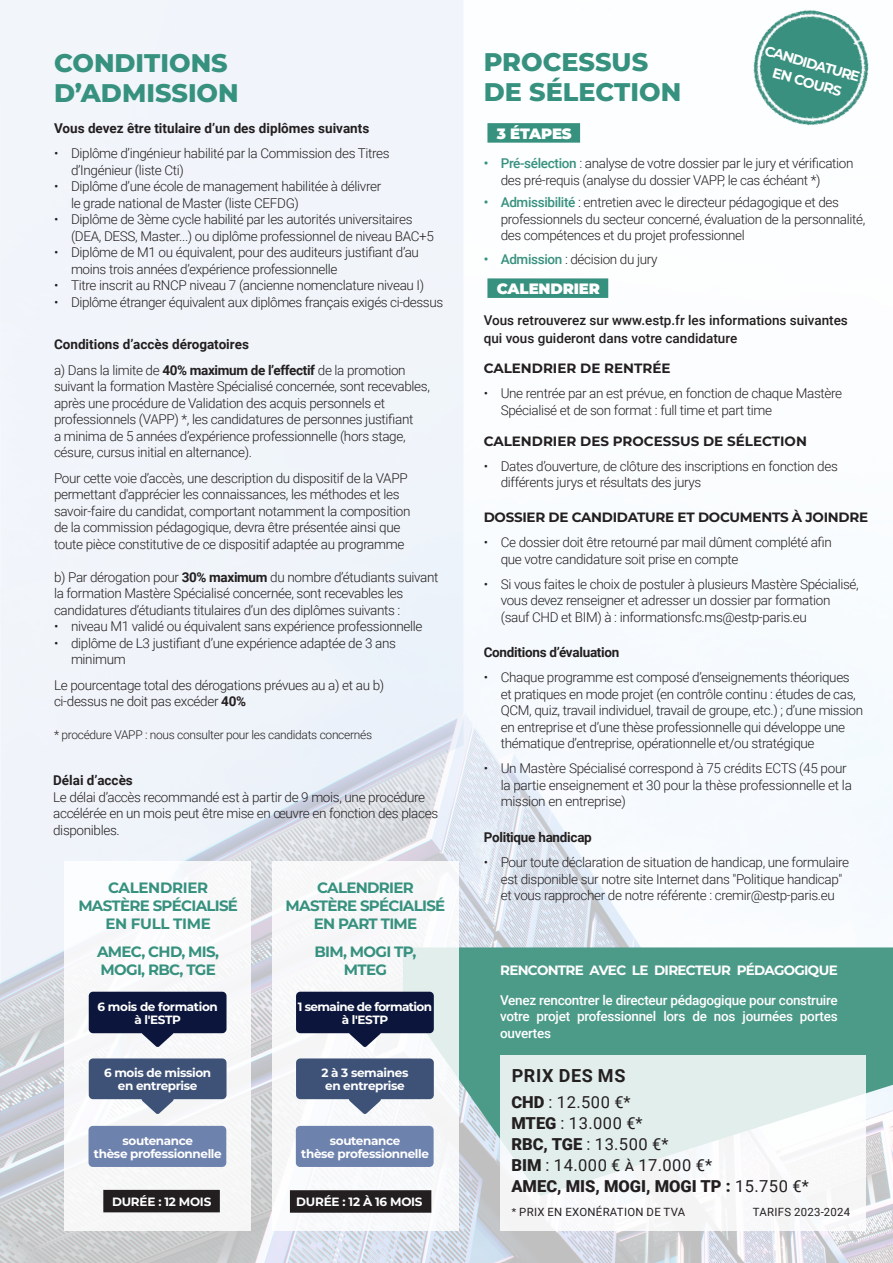
<style>
.page{position:relative;width:893px;height:1263px;background:#fff}
.page>*{position:absolute;margin:0;border:0;box-sizing:border-box;transform-origin:0 0}
.t1{font:800 25.5px/30px "Montserrat";color:#37917f}
.t2{font:700 18px "Roboto";letter-spacing:.035em;color:#231f20}
.t3{font:16.5px/21px "Roboto";letter-spacing:.035em;color:#231f20}
.t4{font:700 15px/18px "Montserrat";letter-spacing:-.045em;color:#37917f;text-align:center}
.t5{font:900 15px "Montserrat";letter-spacing:-.01em;color:#fff}
.t6{font:700 15px "Montserrat";letter-spacing:-.02em;color:#37917f}
.t7{font:700 13.95px/19px "Montserrat";color:#fff;text-align:center}
.t8{font:300 13.5px/16.5px "Roboto";letter-spacing:-.025em;color:#231f20}
.t9{font:500 13.5px/16.5px "Roboto";letter-spacing:-.02em;color:#fff;text-align:justify}
.t10{font:500 13.5px/18px "Roboto";color:#231f20}
.t11{font:700 13.5px "Roboto";color:#231f20}
.t12{font:700 13.5px "Montserrat";color:#231f20}
.t13{font:700 13.5px "Roboto";letter-spacing:-.02em;color:#231f20}
.t14{font:700 13.5px "Montserrat";letter-spacing:-.02em;color:#231f20}
.t15{font:700 13.5px "Montserrat";letter-spacing:-.05em;color:#fff}
.t16{font:700 12px/13.5px "Montserrat";letter-spacing:-.03em;color:#fff;text-align:center}
.t17{font:300 12px "Roboto";letter-spacing:-.025em;color:#231f20}
.t18{font:700 12px/13.5px "Montserrat";letter-spacing:-.05em;color:#fff;text-align:center}
.t19{font:11.4px "Roboto";letter-spacing:.025em;color:#231f20}
.s1{font-weight:700}
.s2{font-weight:500;color:#37917f}
.s3{font-weight:900}
.s4{font-family:"Avenir"}
</style>
<div class="page">
<img style="left:0;top:0;width:892px;height:1263px">
<div style="left:487px;top:123px;width:93px;height:20px;background:#37917f"></div>
<div style="left:487px;top:278px;width:121px;height:20px;background:#37917f"></div>
<img style="left:738px;top:0;width:150px;height:146px">
<svg style="left:458px;top:947px;width:435px;height:249px;background:#5da292"></svg>
<svg style="left:501px;top:1055px;width:365px;height:175px;fill:#e2eeeb"></svg>
<div style="left:65px;top:861px;width:186px;height:369px;background:#f8f8f9"></div>
<div style="left:89px;top:1126px;width:137px;height:41px;background:#6e82ae;border-radius:4px"></div>
<div style="left:89px;top:992px;width:138px;height:41px;background:#0c163c;border-radius:4px"></div>
<svg style="left:141px;top:1033px;width:33px;height:14px"></svg>
<div style="left:89px;top:1058px;width:138px;height:41px;background:#3e5278;border-radius:4px"></div>
<svg style="left:141px;top:1099px;width:33px;height:15px"></svg>
<svg style="left:272px;top:861px;width:186px;height:369px"></svg>
<div style="left:296px;top:1126px;width:138px;height:41px;background:#6e82ae;border-radius:4px"></div>
<div style="left:296px;top:992px;width:138px;height:41px;background:#0c163c;border-radius:4px"></div>
<svg style="left:349px;top:1033px;width:32px;height:14px"></svg>
<div style="left:296px;top:1058px;width:138px;height:41px;background:#3e5278;border-radius:4px"></div>
<svg style="left:349px;top:1099px;width:32px;height:15px"></svg>
<div style="left:103px;top:1190px;width:117px;height:22px;background:#231f20"></div>
<div style="left:290px;top:1190px;width:141px;height:23px;background:#231f20"></div>
<p class="t1" style="left:54px;top:47px;width:186px">CONDITIONS<br>D’ADMISSION</p>
<p class="t11" style="left:54px;top:118px;width:317px">Vous devez être titulaire d’un des diplômes suivants</p>
<p class="t8" style="left:71px;top:145px;width:320px;text-indent:-17px">• Diplôme d’ingénieur habilité par la Commission des Titres d’Ingénieur (liste Cti)</p>
<p class="t8" style="left:71px;top:178px;width:312px;text-indent:-17px">• Diplôme d’une école de management habilitée à délivrer le grade national de Master (liste CEFDG)</p>
<p class="t8" style="left:71px;top:211px;width:364px;text-indent:-17px">• Diplôme de 3ème cycle habilité par les autorités universitaires (DEA, DESS, Master...) ou diplôme professionnel de niveau BAC+5</p>
<p class="t8" style="left:71px;top:244px;width:350px;text-indent:-17px">• Diplôme de M1 ou équivalent, pour des auditeurs justifiant d’au moins trois années d’expérience professionnelle</p>
<p class="t8" style="left:54px;top:277px;width:372px">• Titre inscrit au RNCP niveau 7 (ancienne nomenclature niveau I)</p>
<p class="t8" style="left:54px;top:293px;width:391px">• Diplôme étranger équivalent aux diplômes français exigés ci-dessus</p>
<p class="t11" style="left:54px;top:335px;width:196px">Conditions d’accès dérogatoires</p>
<p class="t8" style="left:54px;top:361px;width:377px">a) Dans la limite de <span class="s1">40% maximum de l’effectif</span> de la promotion suivant la formation Mastère Spécialisé concernée, sont recevables, après une procédure de Validation des acquis personnels et professionnels (VAPP) *, les candidatures de personnes justifiant<br>a minima de 5 années d’expérience professionnelle (hors stage, césure, cursus initial en alternance).</p>
<p class="t8" style="left:54px;top:469px;width:358px">Pour cette voie d’accès, une description du dispositif de la VAPP permettant d'apprécier les connaissances, les méthodes et les savoir-faire du candidat, comportant notamment la composition de la commission pédagogique, devra être présentée ainsi que toute pièce constitutive de ce dispositif adaptée au programme</p>
<p class="t8" style="left:54px;top:568px;width:386px">b) Par dérogation pour <span class="s1">30% maximum</span> du nombre d’étudiants suivant la formation Mastère Spécialisé concernée, sont recevables les candidatures d’étudiants titulaires d’un des diplômes suivants :</p>
<p class="t8" style="left:54px;top:618px;width:370px">• niveau M1 validé ou équivalent sans expérience professionnelle</p>
<p class="t8" style="left:71px;top:634px;width:326px;text-indent:-17px">• diplôme de L3 justifiant d’une expérience adaptée de 3 ans minimum</p>
<p class="t8" style="left:54px;top:676px;width:332px">Le pourcentage total des dérogations prévues au a) et au b) ci-dessus ne doit pas excéder <span class="s1">40%</span></p>
<p class="t17" style="left:54px;top:727px;width:320px">* procédure VAPP : nous consulter pour les candidats concernés</p>
<p class="t11" style="left:53px;top:771px;width:81px">Délai d’accès</p>
<p class="t8" style="left:53px;top:788px;width:386px">Le délai d’accès recommandé est à partir de 9 mois, une procédure accélérée en un mois peut être mise en œuvre en fonction des places disponibles.</p>
<p class="t6" style="left:108px;top:878px;width:102px">CALENDRIER</p>
<p class="t4" style="left:78px;top:896px;width:161px">MASTÈRE SPÉCIALISÉ<br>EN FULL TIME</p>
<p class="t4" style="left:317px;top:878px;width:98px">CALENDRIER</p>
<p class="t4" style="left:286px;top:896px;width:161px">MASTÈRE SPÉCIALISÉ<br>EN PART TIME</p>
<p class="t4" style="left:97px;top:942px;width:123px;text-align:left">AMEC, CHD, MIS,<br>MOGI, RBC, TGE</p>
<p class="t4" style="left:314px;top:942px;width:104px">BIM, MOGI TP,<br>MTEG</p>
<p class="t16" style="left:98px;top:1000px;width:122px">6 mois de formation à l'ESTP</p>
<p class="t18" style="left:298px;top:1000px;width:136px">1 semaine de formation à l'ESTP</p>
<p class="t16" style="left:104px;top:1065px;width:109px">6 mois de mission en entreprise</p>
<p class="t16" style="left:321px;top:1065px;width:88px">2 à 3 semaines en entreprise</p>
<p class="t16" style="left:94px;top:1133px;width:129px">soutenance<br>thèse professionnelle</p>
<p class="t16" style="left:301px;top:1133px;width:129px">soutenance<br>thèse professionnelle</p>
<p class="t16" style="left:112px;top:1195px;width:101px">DURÉE : 12 MOIS</p>
<p class="t16" style="left:296px;top:1195px;width:128px">DURÉE : 12 À 16 MOIS</p>
<p class="t1" style="left:484px;top:47px;width:199px">PROCESSUS<br>DE SÉLECTION</p>
<p class="t7" style="left:768px;top:41px;width:100px;rotate:16deg">CANDIDATURE<br>EN COURS</p>
<p class="t5" style="left:497px;top:124px;width:77px">3 ÉTAPES</p>
<p class="t8" style="left:501px;top:155px;width:354px;text-indent:-17px"><span class="s2">• Pré-sélection</span> : analyse de votre dossier par le jury et vérification des pré-requis (analyse du dossier VAPP, le cas échéant *)</p>
<p class="t8" style="left:501px;top:194px;width:366px;text-indent:-17px"><span class="s2">• Admissibilité</span> : entretien avec le directeur pédagogique et des professionnels du secteur concerné, évaluation de la personnalité, des compétences et du projet professionnel</p>
<p class="t8" style="left:484px;top:251px;width:175px"><span class="s2">• Admission</span> : décision du jury</p>
<p class="t5" style="left:497px;top:279px;width:105px">CALENDRIER</p>
<p class="t10" style="left:484px;top:311px;width:366px">Vous retrouverez sur www.estp.fr les informations suivantes qui vous guideront dans votre candidature</p>
<p class="t12" style="left:484px;top:360px;width:188px">CALENDRIER DE RENTRÉE</p>
<p class="t8" style="left:501px;top:385px;width:343px;text-indent:-17px">• Une rentrée par an est prévue, en fonction de chaque Mastère<br>Spécialisé et de son format : full time et part time</p>
<p class="t12" style="left:484px;top:432px;width:325px">CALENDRIER DES PROCESSUS DE SÉLECTION</p>
<p class="t8" style="left:501px;top:457px;width:339px;text-indent:-17px">• Dates d’ouverture, de clôture des inscriptions en fonction des différents jurys et résultats des jurys</p>
<p class="t14" style="left:484px;top:508px;width:386px">DOSSIER DE CANDIDATURE ET DOCUMENTS À JOINDRE</p>
<p class="t8" style="left:501px;top:533px;width:333px;text-indent:-17px">• Ce dossier doit être retourné par mail dûment complété afin que votre candidature soit prise en compte</p>
<p class="t8" style="left:501px;top:575px;width:360px;text-indent:-17px">• Si vous faites le choix de postuler à plusieurs Mastère Spécialisé, vous devez renseigner et adresser un dossier par formation (sauf CHD et BIM) à : informationsfc.ms@estp-paris.eu</p>
<p class="t13" style="left:484px;top:643px;width:137px">Conditions d’évaluation</p>
<p class="t8" style="left:501px;top:669px;width:364px;text-indent:-17px">• Chaque programme est composé d’enseignements théoriques et pratiques en mode projet (en contrôle continu : études de cas, QCM, quiz, travail individuel, travail de groupe, etc.) ; d’une mission en entreprise et d’une thèse professionnelle qui développe une thématique d’entreprise, opérationnelle et/ou stratégique</p>
<p class="t8" style="left:501px;top:760px;width:353px;text-indent:-17px">• Un Mastère Spécialisé correspond à 75 crédits ECTS (45 pour la partie enseignement et 30 pour la thèse professionnelle et la mission en entreprise)</p>
<p class="t13" style="left:484px;top:828px;width:110px">Politique handicap</p>
<p class="t8" style="left:501px;top:854px;width:350px;text-indent:-17px">• Pour toute déclaration de situation de handicap, une formulaire est disponible sur notre site Internet dans "Politique handicap" et vous rapprocher de notre référente : cremir@estp-paris.eu</p>
<p class="t15" style="left:500px;top:961px;width:339px">RENCONTRE AVEC LE DIRECTEUR PÉDAGOGIQUE</p>
<p class="t9" style="left:500px;top:991px;width:339px">Venez rencontrer le directeur pédagogique pour construire votre projet professionnel lors de nos journées portes ouvertes</p>
<p class="t2" style="left:512px;top:1062px;width:115px">PRIX DES MS</p>
<p class="t3" style="left:511px;top:1091px;width:121px"><span class="s3">CHD</span> : 12.500 €*</p>
<p class="t3" style="left:511px;top:1112px;width:159px"><span class="s3">MTEG</span> : 13.000 €*<br><span class="s3">RBC, TGE</span> : 13.500 €*</p>
<p class="t3" style="left:511px;top:1154px;width:299px"><span class="s3">BIM</span> : 14.000 € à 17.000 €*<br><span class="s3">AMEC, MIS, MOGI, MOGI TP :</span> 15.750 €*</p>
<p class="t19" style="left:511px;top:1203px;width:175px"><span class="s4">*</span> PRIX EN EXONÉRATION DE TVA</p>
<p class="t19" style="left:753px;top:1203px;width:99px">TARIFS 2023-2024</p>
</div>
